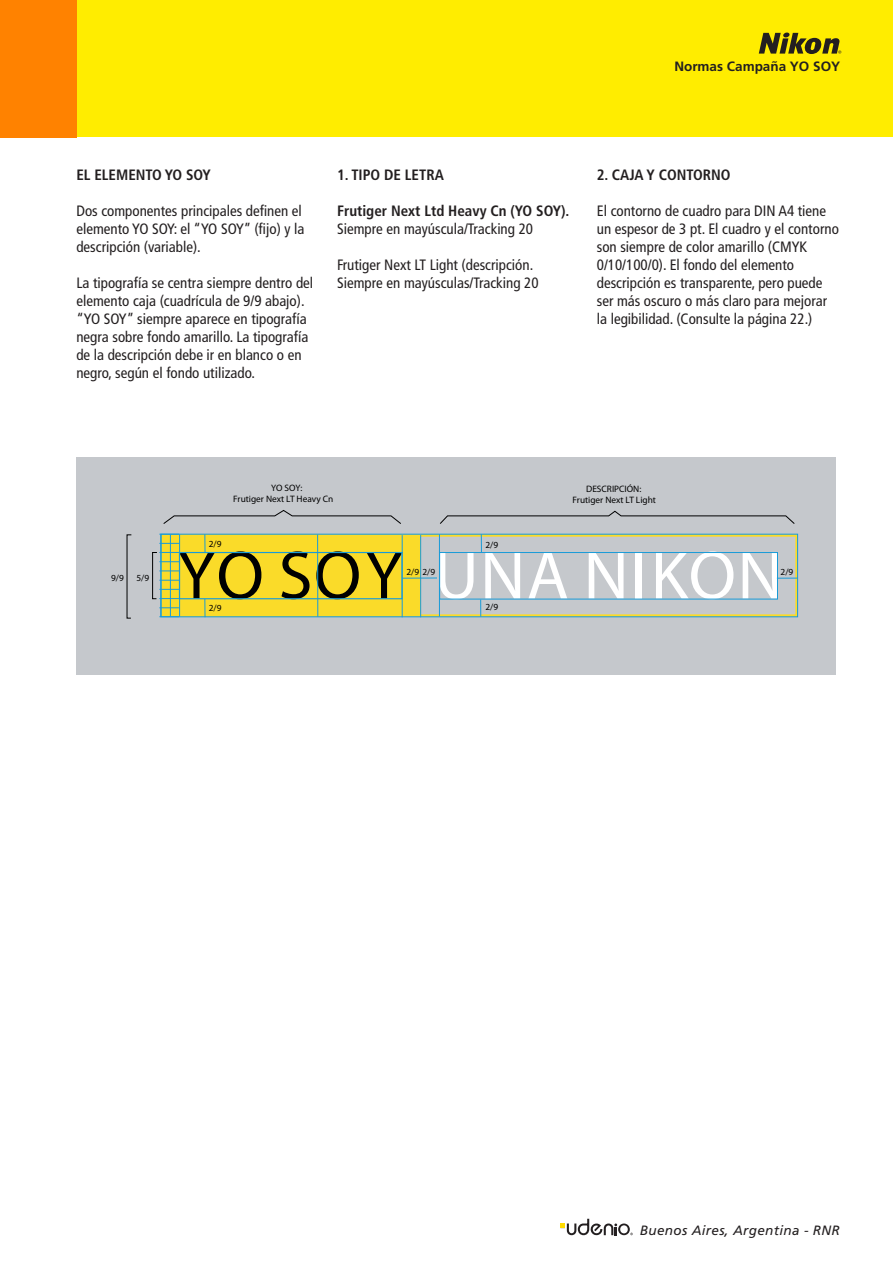
<style>
.page{position:relative;width:893px;height:1263px;background:#fff}
.page>*{position:absolute;margin:0;border:0;box-sizing:border-box;transform-origin:0 0}
.t1{font:68.85px "Myriad Pro";letter-spacing:.02em;color:#fff}
.t2{font:condensed 15px/18px "Frutiger";color:#231f20}
.t3{font:700 condensed 15px "Frutiger";color:#231f20}
.t4{font:italic 13.5px "Frutiger";letter-spacing:.025em;color:#231f20}
.t5{font:700 13.5px "Frutiger";color:#231f20}
.t6{font:9.3px/11.2px "Myriad Pro";color:#000}
.s1{color:#000}
</style>
<div class="page">
<svg style="left:560px;top:1219px;width:73px;height:17px"></svg>
<div style="left:0;top:0;width:893px;height:137px;background:#ffed00"></div>
<div style="left:0;top:0;width:77px;height:137px;background:#ff8200"></div>
<svg style="left:759px;top:33px;width:82px;height:21px"></svg>
<div style="left:77px;top:457px;width:759px;height:218px;background:#c5c8cc"></div>
<div style="left:162px;top:535px;width:259px;height:80px;background:#fadb29"></div>
<div style="left:161px;top:534px;width:637px;height:83px;border:2px solid #fadb29"></div>
<svg style="left:204px;top:599px;width:1px;height:16px"></svg>
<div style="left:179px;top:552px;width:224px;height:47px;border:1px solid #199bd8"></div>
<div style="left:439px;top:552px;width:339px;height:48px;border:1px solid #199bd8"></div>
<hr style="left:402px;top:578px;width:35px;height:1px;background:#199bd8">
<svg style="left:204px;top:536px;width:1px;height:16px"></svg>
<hr style="left:317px;top:535px;width:1px;height:82px;background:#199bd8">
<svg style="left:480px;top:599px;width:1px;height:16px"></svg>
<svg style="left:481px;top:536px;width:1px;height:16px"></svg>
<svg style="left:777px;top:578px;width:19px;height:1px"></svg>
<svg style="left:159px;top:543px;width:20px;height:1px"></svg>
<svg style="left:159px;top:607px;width:20px;height:1px"></svg>
<hr style="left:179px;top:534px;width:1px;height:82px;background:#199bd8">
<hr style="left:170px;top:534px;width:1px;height:82px;background:#199bd8">
<hr style="left:161px;top:534px;width:1px;height:82px;background:#199bd8">
<hr style="left:420px;top:535px;width:1px;height:82px;background:#199bd8">
<hr style="left:402px;top:535px;width:1px;height:82px;background:#199bd8">
<hr style="left:439px;top:534px;width:1px;height:82px;background:#199bd8">
<svg style="left:152px;top:552px;width:27px;height:47px"></svg>
<svg style="left:440px;top:510px;width:355px;height:14px"></svg>
<svg style="left:163px;top:510px;width:238px;height:14px"></svg>
<svg style="left:126px;top:534px;width:6px;height:85px"></svg>
<p class="t5" style="left:674px;top:58px;width:167px">Normas Campaña YO SOY</p>
<p class="t3" style="left:76px;top:165px;width:136px">EL ELEMENTO YO SOY</p>
<p class="t2" style="left:76px;top:201px;width:230px">Dos componentes principales definen el elemento YO SOY: el “YO SOY” (fijo) y la descripción (variable).</p>
<p class="t2" style="left:76px;top:273px;width:238px">La tipografía se centra siempre dentro del elemento caja (cuadrícula de 9/9 abajo). “YO SOY” siempre aparece en tipografía negra sobre fondo amarillo. La tipografía de la descripción debe ir en blanco o en negro, según el fondo utilizado.</p>
<p class="t3" style="left:337px;top:166px;width:108px">1. TIPO DE LETRA</p>
<p class="t3" style="left:337px;top:202px;width:234px">Frutiger Next Ltd Heavy Cn (YO SOY).</p>
<p class="t2" style="left:337px;top:220px;width:197px">Siempre en mayúscula/Tracking 20</p>
<p class="t2" style="left:337px;top:256px;width:198px">Frutiger Next LT Light (descripción.</p>
<p class="t2" style="left:337px;top:274px;width:203px">Siempre en mayúsculas/Tracking 20</p>
<p class="t3" style="left:597px;top:166px;width:135px">2. CAJA Y CONTORNO</p>
<p class="t2" style="left:597px;top:202px;width:244px">El contorno de cuadro para DIN A4 tiene un espesor de 3 pt. El cuadro y el contorno son siempre de color amarillo (CMYK 0/10/100/0). El fondo del elemento</p>
<p class="t2" style="left:597px;top:274px;width:232px">descripción es transparente, pero puede ser más oscuro o más claro para mejorar la legibilidad. (Consulte la página 22.)</p>
<p class="t6" style="left:111px;top:572px;width:14px">9/9</p>
<p class="t6" style="left:137px;top:572px;width:14px">5/9</p>
<p class="t6" style="left:233px;top:482px;width:102px;text-indent:38px">YO SOY:<br>Frutiger Next LT Heavy Cn</p>
<p class="t6" style="left:572px;top:483px;width:85px;text-align:center">DESCRIPCIÓN:<br>Frutiger Next LT Light</p>
<p class="t6" style="left:209px;top:538px;width:14px">2/9</p>
<p class="t6" style="left:485px;top:539px;width:14px">2/9</p>
<h1 class="t1" style="left:178px;top:533px;width:606px"><span class="s1">YO SOY</span> UNA NIKON</h1>
<p class="t6" style="left:406px;top:566px;width:30px">2/9 2/9</p>
<p class="t6" style="left:781px;top:566px;width:14px">2/9</p>
<p class="t6" style="left:209px;top:602px;width:14px">2/9</p>
<p class="t6" style="left:485px;top:601px;width:14px">2/9</p>
<p class="t4" style="left:640px;top:1223px;width:201px">Buenos Aires, Argentina - RNR</p>
</div>
